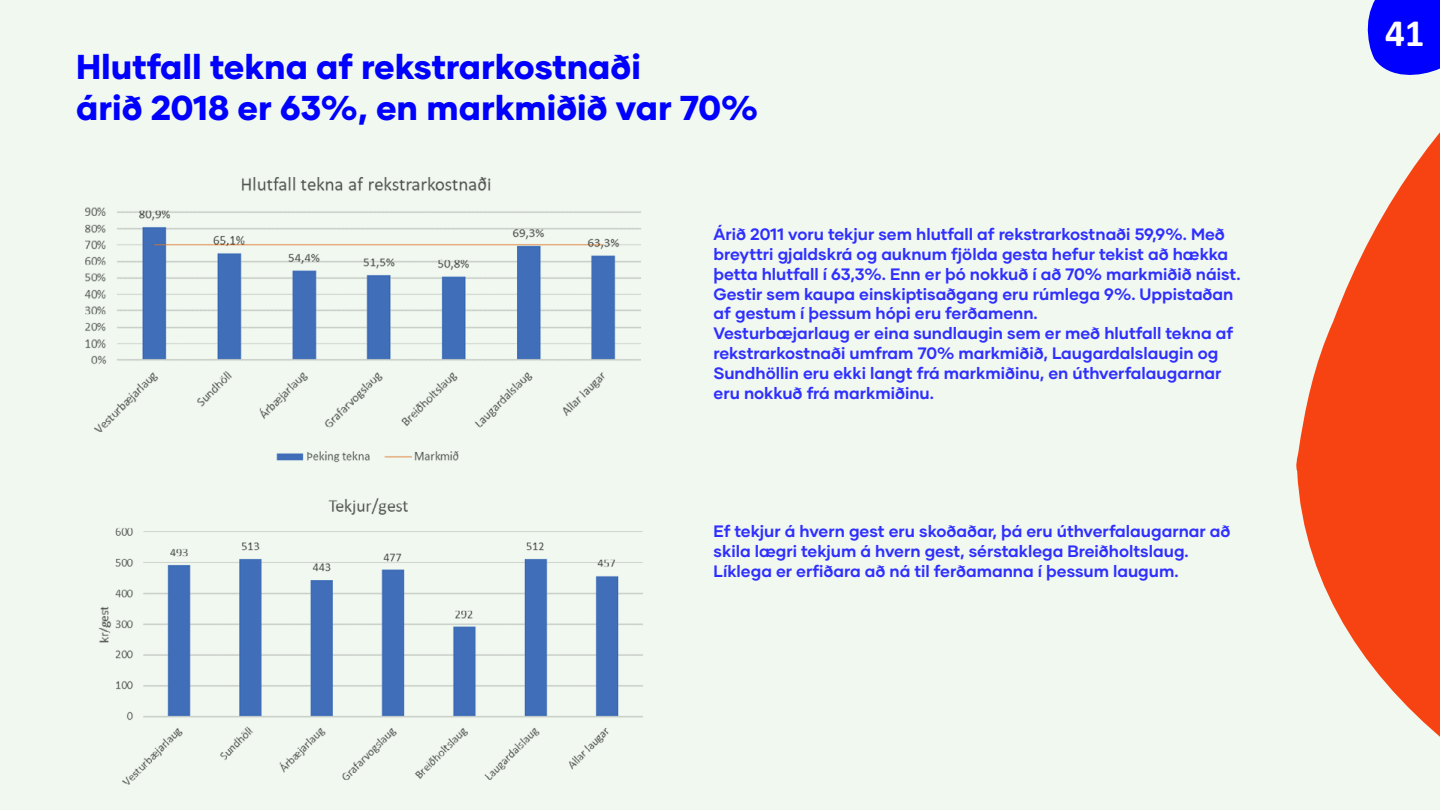
<style>
.page{position:relative;width:1440px;height:810px;background:#f1f8f0}
.page>*{position:absolute;margin:0;border:0;box-sizing:border-box;transform-origin:0 0}
.t1{font:700 39px "Calibri";color:#fff}
.t2{font:800 34.5px/41.4px "Gilmer";color:#00f}
.t3{font:700 16.5px/19.8px "Gilmer";color:#2f2fff}
</style>
<div class="page">
<svg style="left:1296px;top:0;width:144px;height:737px;fill:#f74311"></svg>
<img style="left:84px;top:177px;width:557px;height:286px">
<img style="left:98px;top:498px;width:545px;height:287px">
<h2 class="t2" style="left:76px;top:46px;width:683px">Hlutfall tekna af rekstrarkostnaði<br>árið 2018 er 63%, en markmiðið var 70%</h2>
<p class="t3" style="left:714px;top:224px;width:528px">Árið 2011 voru tekjur sem hlutfall af rekstrarkostnaði 59,9%. Með breyttri gjaldskrá og auknum fjölda gesta hefur tekist að hækka þetta hlutfall í 63,3%. Enn er þó nokkuð í að 70% markmiðið náist.<br>Gestir sem kaupa einskiptisaðgang eru rúmlega 9%. Uppistaðan af gestum í þessum hópi eru ferðamenn.<br>Vesturbæjarlaug er eina sundlaugin sem er með hlutfall tekna af rekstrarkostnaði umfram 70% markmiðið, Laugardalslaugin og Sundhöllin eru ekki langt frá markmiðinu, en úthverfalaugarnar eru nokkuð frá markmiðinu.</p>
<p class="t3" style="left:714px;top:521px;width:518px">Ef tekjur á hvern gest eru skoðaðar, þá eru úthverfalaugarnar að skila lægri tekjum á hvern gest, sérstaklega Breiðholtslaug.<br>Líklega er erfiðara að ná til ferðamanna í þessum laugum.</p>
<h1 class="t1" style="left:1385px;top:9px;width:41px">41</h1>
</div>
